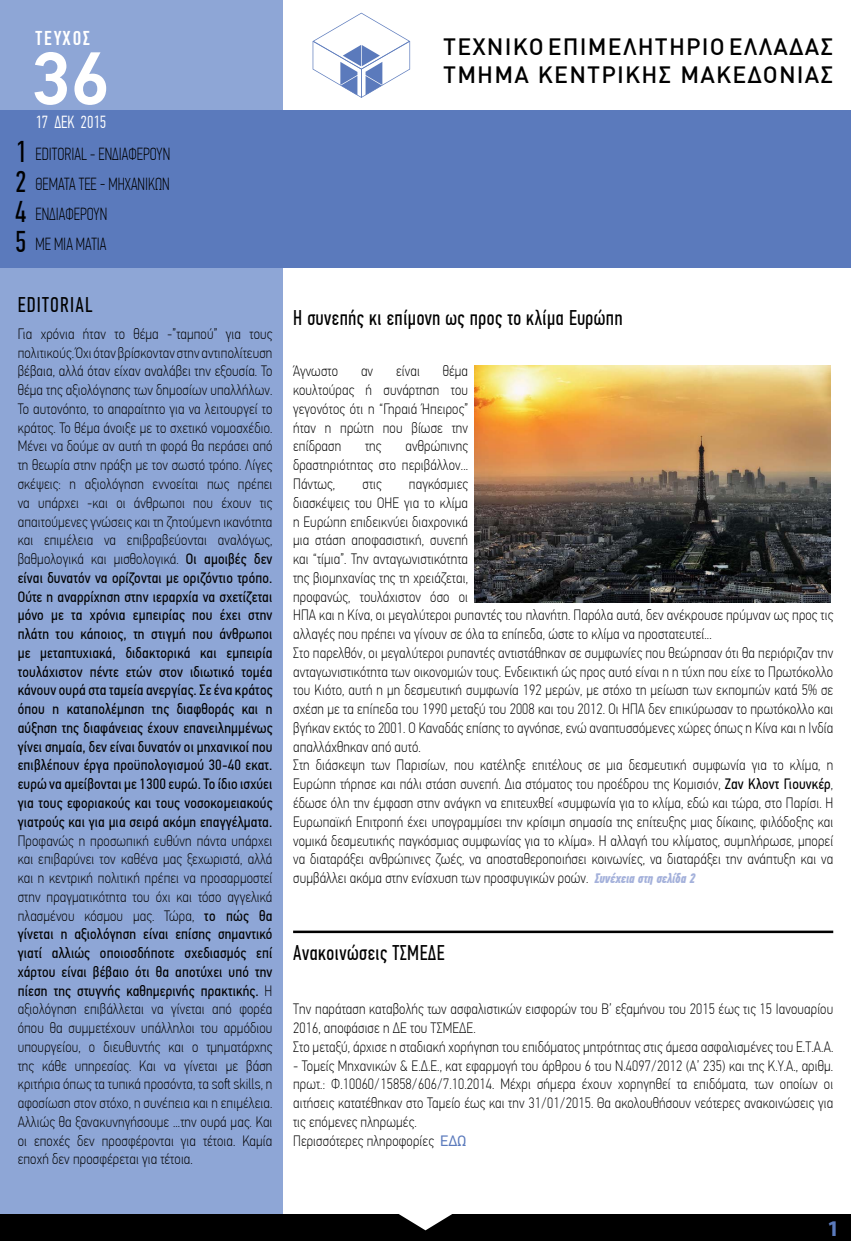
<style>
.page{position:relative;width:851px;height:1241px;background:#fff}
.page>*{position:absolute;margin:0;border:0;box-sizing:border-box;transform-origin:0 0}
.t1{font:500 75px "PF Din Text Pro";color:#fff}
.t2{font:30px/29.9px "PF Din Text Comp Pro";color:#000;text-align:justify}
.t3{font:500 23.12px/27.8px "DIN Greek";letter-spacing:.05em;color:#000}
.t4{font:700 22.5px "Myriad Pro";color:#5b7abc}
.t5{font:21.25px "PF Din Text Comp Pro";letter-spacing:.025em;color:#000}
.t6{font:21.25px "PF Din Text Comp Pro";letter-spacing:.055em;color:#000}
.t7{font:500 20px "PF Din Text Comp Pro";letter-spacing:.1em;color:#fff}
.t8{font:100 17.5px/30px "PF Din Text Comp Pro";color:#000}
.t9{font:300 17.5px "PF Din Text Comp Pro";color:#fff}
.t10{font:100 15px/18.8px "PF Din Text Cond Pro";letter-spacing:.01em;color:#000;text-align:justify}
.t11{font:15px/18.8px "PF Din Text Cond Pro";letter-spacing:.01em;color:#000;text-align:justify}
.s1{font-weight:100}
.s2{font-weight:400}
.s3{font-family:"PF Din Text Comp Pro";font-weight:700;font-style:italic;font-size:13.75px;color:#a4b1db}
.s4{font-family:"PF Din Text Pro";font-weight:400;color:#5b7abc}
</style>
<div class="page">
<div style="left:0;top:0;width:282px;height:1240px;background:#8ea6d6"></div>
<div style="left:0;top:110px;width:850px;height:157px;background:#5b7abc"></div>
<div style="left:0;top:1214px;width:850px;height:26px;background:#000"></div>
<svg style="left:312px;top:13px;width:98px;height:85px"></svg>
<svg style="left:399px;top:1214px;width:53px;height:16px"></svg>
<hr style="left:293px;top:930px;width:540px;height:2px;background:#000">
<img style="left:474px;top:365px;width:356px;height:237px">
<h3 class="t7" style="left:35px;top:27px;width:56px">ΤΕΥΧΟΣ</h3>
<h1 class="t1" style="left:31px;top:34px;width:80px">36</h1>
<p class="t9" style="left:35px;top:112px;width:72px">17 ΔΕΚ 2015</p>
<h2 class="t2" style="left:15px;top:137px;width:13px">1<br>2<br>4<br>5</h2>
<p class="t8" style="left:35px;top:139px;width:136px">EDITORIAL - ΕΝΔΙΑΦΕΡΟΥΝ<br>Θέματα τεε - μηχανι κων<br>ΕΝΔΙΑΦΕΡΟΥΝ<br>ME MIA MATIA</p>
<h3 class="t6" style="left:18px;top:292px;width:76px">EDITORIAL</h3>
<p class="t11" style="left:18px;top:324px;width:256px"><span class="s1">Για χρόνια ήταν το θέμα -”ταμπού” για τους πολιτικούς. Όχι όταν βρίσκονταν στην αντιπολίτευση βέβαια, αλλά όταν είχαν αναλάβει την εξουσία. Το θέμα της αξιολόγησης των δημοσίων υπαλλήλων.<br>Το αυτονόητο, το απαραίτητο για να λειτουργεί το κράτος. Το θέμα άνοιξε με το σχετικό νομοσχέδιο.<br>Μένει να δούμε αν αυτή τη φορά θα περάσει από τη θεωρία στην πράξη με τον σωστό τρόπο. Λίγες σκέψεις: η αξιολόγηση εννοείται πως πρέπει να υπάρχει -και οι άνθρωποι που έχουν τις απαιτούμενες γνώσεις και τη ζητούμενη ικανότητα και επιμέλεια να επιβραβεύονται αναλόγως, βαθμολογικά και μισθολογικά.</span> Οι αμοιβές δεν είναι δυνατόν να ορίζονται με οριζόντιο τρόπο.<br>Ούτε η αναρρίχηση στην ιεραρχία να σχετίζεται μόνο με τα χρόνια εμπειρίας που έχει στην πλάτη του κάποιος, τη στιγμή που άνθρωποι με μεταπτυχιακά, διδακτορικά και εμπειρία τουλάχιστον πέντε ετών στον ιδιωτικό τομέα κάνουν ουρά στα ταμεία ανεργίας. Σε ένα κράτος όπου η καταπολέμηση της διαφθοράς και η αύξηση της διαφάνειας έχουν επανειλημμένως γίνει σημαία, δεν είναι δυνατόν οι μηχανικοί που επιβλέπουν έργα προϋπολογισμού 30-40 εκατ. ευρώ να αμείβονται με 1300 ευρώ. Το ίδιο ισχύει για τους εφοριακούς και τους νοσοκομειακούς γιατρούς και για μια σειρά ακόμη επαγγέλματα.</p>
<p class="t10" style="left:18px;top:830px;width:256px">Προφανώς η προσωπική ευθύνη πάντα υπάρχει και επιβαρύνει τον καθένα μας ξεχωριστά, αλλά και η κεντρική πολιτική πρέπει να προσαρμοστεί στην πραγματικότητα του όχι και τόσο αγγελικά πλασμένου κόσμου μας. Τώρα, <span class="s2">το πώς θα γίνεται η αξιολόγηση είναι επίσης σημαντικό γιατί αλλιώς οποιοσδήποτε σχεδιασμός επί χάρτου είναι βέβαιο ότι θα αποτύχει υπό την πίεση της στυγνής καθημερινής πρακτικής.</span> Η αξιολόγηση επιβάλλεται να γίνεται από φορέα όπου θα συμμετέχουν υπάλληλοι του αρμόδιου υπουργείου, ο διευθυντής και ο τμηματάρχης της κάθε υπηρεσίας. Και να γίνεται με βάση κριτήρια όπως τα τυπικά προσόντα, τα soft skills, η αφοσίωση στον στόχο, η συνέπεια και η επιμέλεια.<br>Αλλιώς θα ξανακυνηγήσουμε ...την ουρά μας. Και οι εποχές δεν προσφέρονται για τέτοια. Καμία εποχή δεν προσφέρεται για τέτοια.</p>
<h3 class="t3" style="left:443px;top:33px;width:391px">ΤΕΧΝΙΚΟ ΕΠΙΜΕΛΗΤΗΡΙΟ ΕΛΛΑΔΑΣ<br>ΤΜΗΜΑ ΚΕΝΤΡΙΚΗΣ ΜΑΚΕΔΟΝΙΑΣ</h3>
<h3 class="t5" style="left:293px;top:305px;width:331px">Η συνεπής κι επίμονη ως προς το κλίμα Ευρώπη</h3>
<p class="t10" style="left:293px;top:362px;width:176px;text-indent:149px">θέμα κουλτούρας ή συνάρτηση του γεγονότος ότι η “Γηραιά Ήπειρος” ήταν η πρώτη που βίωσε την επίδραση</p>
<p class="t10" style="left:293px;top:362px;width:46px">Άγνωστο</p>
<p class="t10" style="left:361px;top:362px;width:14px">αν</p>
<p class="t10" style="left:396px;top:362px;width:25px">είναι</p>
<p class="t10" style="left:293px;top:437px;width:176px;text-indent:112px">ανθρώπινης δραστηριότητας στο περιβάλλον...<br>Πάντως,</p>
<p class="t10" style="left:365px;top:437px;width:18px">της</p>
<p class="t10" style="left:293px;top:474px;width:541px;text-align:left;text-indent:116px">παγκόσμιες<br>διασκέψεις του ΟΗΕ για το κλίμα<br>η Ευρώπη επιδεικνύει διαχρονικά<br>μια στάση αποφασιστική, συνεπή<br>και “τίμια”. Την ανταγωνιστικότητα<br>της βιομηχανίας της τη χρειάζεται,<br>προφανώς, τουλάχιστον όσο οι<br>ΗΠΑ και η Κίνα, οι μεγαλύτεροι ρυπαντές του πλανήτη. Παρόλα αυτά, δεν ανέκρουσε πρύμναν ως προς τις αλλαγές που πρέπει να γίνουν σε όλα τα επίπεδα, ώστε το κλίμα να προστατευτεί...<br>Στο παρελθόν, οι μεγαλύτεροι ρυπαντές αντιστάθηκαν σε συμφωνίες που θεώρησαν ότι θα περιόριζαν την ανταγωνιστικότητα των οικονομιών τους. Ενδεικτική ώς προς αυτό είναι η η τύχη που είχε το Πρωτόκολλο του Κιότο, αυτή η μη δεσμευτική συμφωνία 192 μερών, με στόχο τη μείωση των εκπομπών κατά 5% σε σχέση με τα επίπεδα του 1990 μεταξύ του 2008 και του 2012. Οι ΗΠΑ δεν επικύρωσαν το πρωτόκολλο και βγήκαν εκτός το 2001. O Καναδάς επίσης το αγνόησε, ενώ αναπτυσσόμενες χώρες όπως η Κίνα και η Ινδία απαλλάχθηκαν από αυτό.<br>Στη διάσκεψη των Παρισίων, που κατέληξε επιτέλους σε μια δεσμευτική συμφωνία για το κλίμα, η Ευρώπη τήρησε και πάλι στάση συνεπή. Δια στόματος του προέδρου της Κομισιόν, <span class="s2">Ζαν Κλοντ Γιουνκέρ</span>, έδωσε όλη την έμφαση στην ανάγκη να επιτευχθεί «συμφωνία για το κλίμα, εδώ και τώρα, στο Παρίσι. Η Ευρωπαϊκή Επιτροπή έχει υπογραμμίσει την κρίσιμη σημασία της επίτευξης μιας δίκαιης, φιλόδοξης και νομικά δεσμευτικής παγκόσμιας συμφωνίας για το κλίμα». Η αλλαγή του κλίματος, συμπλήρωσε, μπορεί να διαταράξει ανθρώπινες ζωές, να αποσταθεροποιήσει κοινωνίες, να διαταράξει την ανάπτυξη και να συμβάλλει ακόμα στην ενίσχυση των προσφυγικών ροών. <span class="s3">Συνέχεια στη σελίδα 2</span></p>
<p class="t10" style="left:362px;top:474px;width:21px">στις</p>
<h3 class="t5" style="left:293px;top:940px;width:153px">Ανακοινώσεις ΤΣΜΕΔΕ</h3>
<p class="t10" style="left:293px;top:999px;width:541px;text-align:left">Tην παράταση καταβολής των ασφαλιστικών εισφορών του Β’ εξαμήνου του 2015 έως τις 15 Ιανουαρίου<br>2016, αποφάσισε η ΔΕ του ΤΣΜΕΔΕ.<br>Στο μεταξύ, άρχισε η σταδιακή χορήγηση του επιδόματος μητρότητας στις άμεσα ασφαλισμένες του Ε.Τ.Α.Α.</p>
<p class="t10" style="left:293px;top:1055px;width:541px;text-align:left">- Τομείς Μηχανικών &amp; Ε.Δ.Ε., κατ εφαρμογή του άρθρου 6 του Ν.4097/2012 (Α’ 235) και της Κ.Υ.Α., αριθμ. πρωτ.: Φ.10060/15858/606/7.10.2014. Μέχρι σήμερα έχουν χορηγηθεί τα επιδόματα, των οποίων οι αιτήσεις κατατέθηκαν στο Ταμείο έως και την 31/01/2015. Θα ακολουθήσουν νεότερες ανακοινώσεις για τις επόμενες πληρωμές.<br>Περισσότερες πληροφορίες <span class="s4">ΕΔΩ</span></p>
<h3 class="t4" style="left:826px;top:1213px;width:14px">1</h3>
</div>
